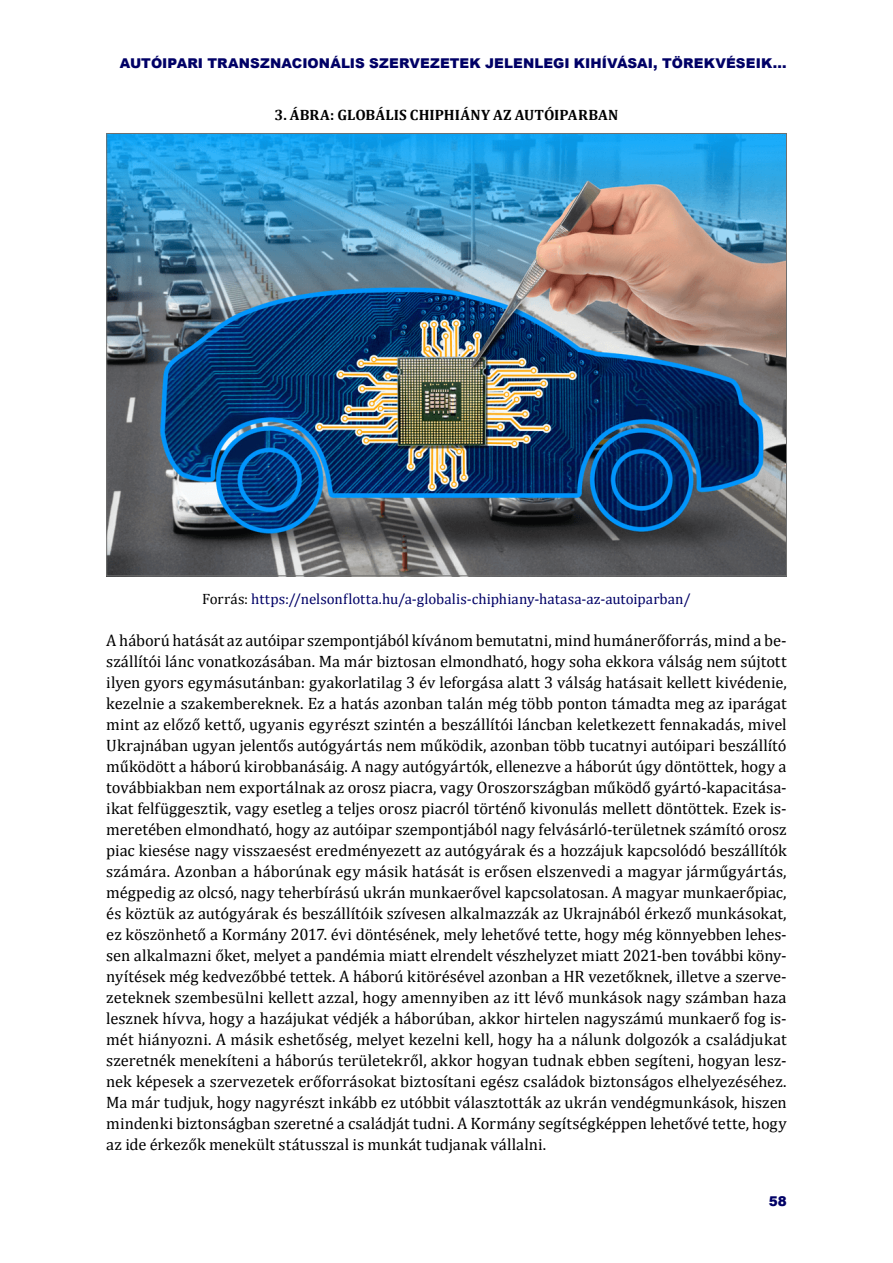
<style>
.page{position:relative;width:893px;height:1263px;background:#fff}
.page>*{position:absolute;margin:0;border:0;box-sizing:border-box;transform-origin:0 0}
.Főszöveg{font:16.5px/21px "Cambria";letter-spacing:.005em;color:#000;text-align:justify}
.FORRÁS{font:15px "Cambria";color:#006}
.t1{font:700 15px "Cambria";letter-spacing:.005em;color:#000}
.t2{font:900 13.5px "Arial";letter-spacing:.005em;color:#006}
.s1{color:#000}
</style>
<div class="page">
<img style="left:108px;top:135px;width:677px;height:439px">
<p class="t2" style="left:120px;top:53px;width:668px">AUTÓIPARI TRANSZNACIONÁLIS SZERVEZETEK JELENLEGI KIHÍVÁSAI, TÖREKVÉSEIK...</p>
<p class="t1" style="left:275px;top:106px;width:345px">3. ÁBRA: GLOBÁLIS CHIPHIÁNY AZ AUTÓIPARBAN</p>
<p class="FORRÁS" style="left:202px;top:590px;width:490px"><span class="s1">Forrás:</span> https://nelsonflotta.hu/a-globalis-chiphiany-hatasa-az-autoiparban/</p>
<p class="Főszöveg" style="left:106px;top:630px;width:682px">A háború hatását az autóipar szempontjából kívánom bemutatni, mind humánerőforrás, mind a be&shy;szállítói lánc vonatkozásában. Ma már biztosan elmondható, hogy soha ekkora válság nem sújtott ilyen gyors egymásutánban: gyakorlatilag 3 év leforgása alatt 3 válság hatásait kellett kivédenie, kezelnie a szakembereknek. Ez a hatás azonban talán még több ponton támadta meg az iparágat mint az előző kettő, ugyanis egyrészt szintén a beszállítói láncban keletkezett fennakadás, mivel Ukrajnában ugyan jelentős autógyártás nem működik, azonban több tucatnyi autóipari beszállító működött a háború kirobbanásáig. A nagy autógyártók, ellenezve a háborút úgy döntöttek, hogy a továbbiakban nem exportálnak az orosz piacra, vagy Oroszországban működő gyártó-kapacitása&shy;ikat felfüggesztik, vagy esetleg a teljes orosz piacról történő kivonulás mellett döntöttek. Ezek is&shy;meretében elmondható, hogy az autóipar szempontjából nagy felvásárló-területnek számító orosz piac kiesése nagy visszaesést eredményezett az autógyárak és a hozzájuk kapcsolódó beszállítók számára. Azonban a háborúnak egy másik hatását is erősen elszenvedi a magyar járműgyártás, mégpedig az olcsó, nagy teherbírású ukrán munkaerővel kapcsolatosan. A magyar munkaerőpiac, és köztük az autógyárak és beszállítóik szívesen alkalmazzák az Ukrajnából érkező munkásokat, ez köszönhető a Kormány 2017. évi döntésének, mely lehetővé tette, hogy még könnyebben lehes&shy;sen alkalmazni őket, melyet a pandémia miatt elrendelt vészhelyzet miatt 2021-ben további kön - nyítések még kedvezőbbé tettek. A háború kitörésével azonban a HR vezetőknek, illetve a szerve&shy;zeteknek szembesülni kellett azzal, hogy amennyiben az itt lévő munkások nagy számban haza lesznek hívva, hogy a hazájukat védjék a háborúban, akkor hirtelen nagyszámú munkaerő fog is&shy;mét hiányozni. A másik eshetőség, melyet kezelni kell, hogy ha a nálunk dolgozók a családjukat szeretnék menekíteni a háborús területekről, akkor hogyan tudnak ebben segíteni, hogyan lesz&shy;nek képesek a szervezetek erőforrásokat biztosítani egész családok biztonságos elhelyezéséhez.<br>Ma már tudjuk, hogy nagyrészt inkább ez utóbbit választották az ukrán vendégmunkások, hiszen mindenki biztonságban szeretné a családját tudni. A Kormány segítségképpen lehetővé tette, hogy az ide érkezők menekült státusszal is munkát tudjanak vállalni.</p>
<p class="t2" style="left:769px;top:1191px;width:20px">58</p>
</div>
